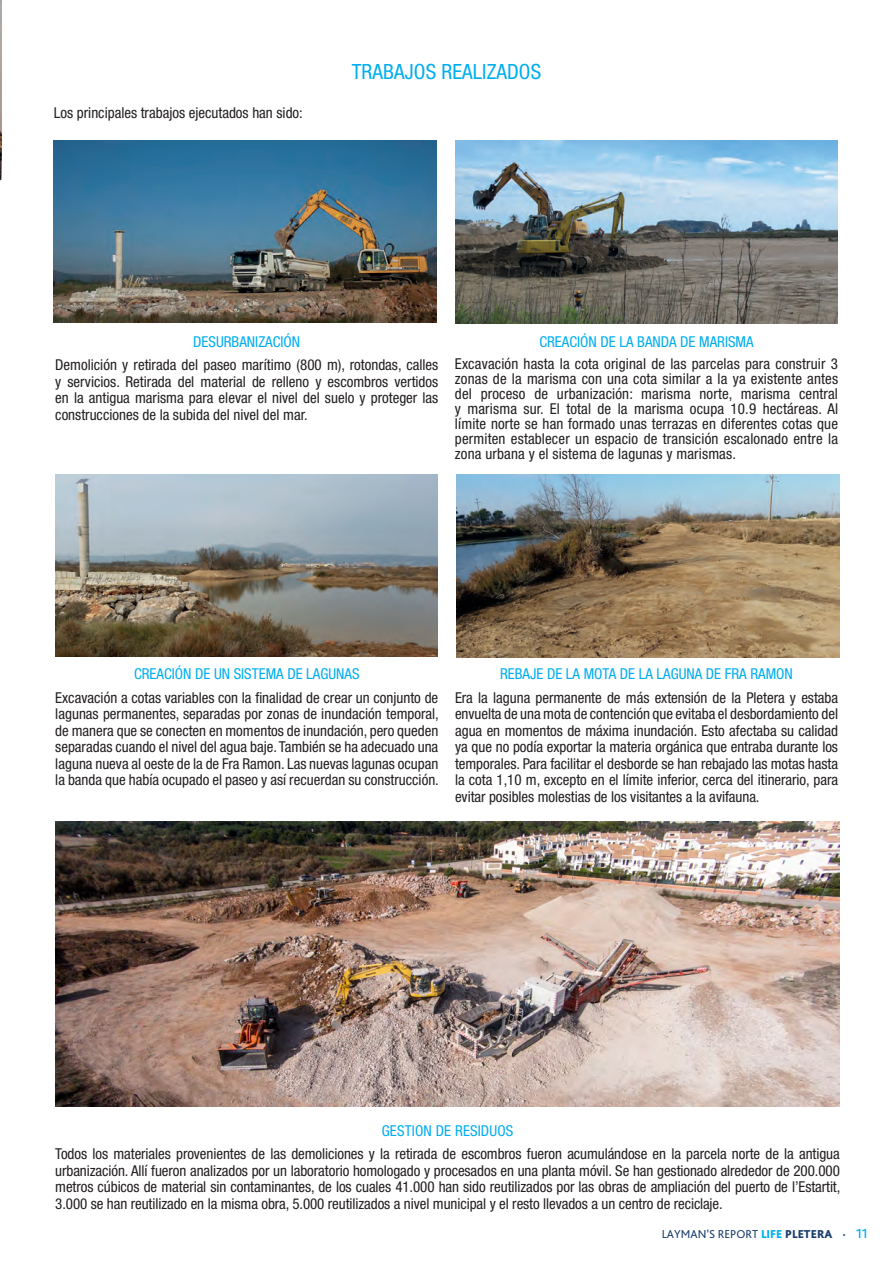
<style>
.page{position:relative;width:893px;height:1263px;background:#fff}
.page>*{position:absolute;margin:0;border:0;box-sizing:border-box;transform-origin:0 0}
.t1{font:condensed 21px "Helvetica Neue LT Pro";letter-spacing:.005em;color:#00aeef}
.t2{font:condensed 15px/16.5px "Helvetica Neue LT Pro";color:#231f20;text-align:justify}
.t3{font:condensed 15px "Helvetica Neue LT Pro";color:#00aeef}
.t4{font:12px "Bliss Pro";color:#183d6c}
.s1{font-weight:800;color:#00aeef}
.s2{font-weight:800}
.s3{font-weight:500;font-size:13.5px;color:#00aeef}
</style>
<div class="page">
<img style="left:54px;top:140px;width:382px;height:183px">
<img style="left:455px;top:140px;width:382px;height:183px">
<img style="left:55px;top:474px;width:383px;height:183px">
<img style="left:457px;top:474px;width:382px;height:183px">
<img style="left:55px;top:822px;width:784px;height:284px">
<img style="left:0;top:0;width:2px;height:180px">
<p class="t2" style="left:54px;top:105px;width:250px">Los principales trabajos ejecutados han sido:</p>
<p class="t1" style="left:352px;top:59px;width:191px">TRABAJOS REALIZADOS</p>
<p class="t3" style="left:193px;top:333px;width:109px">DESURBANIZACIÓN</p>
<p class="t2" style="left:55px;top:357px;width:385px">Demolición y retirada del paseo marítimo (800 m), rotondas, calles y servicios. Retirada del material de relleno y escombros vertidos en la antigua marisma para elevar el nivel del suelo y proteger las construcciones de la subida del nivel del mar.</p>
<p class="t3" style="left:539px;top:333px;width:216px">CREACIÓN DE LA BANDA DE MARISMA</p>
<p class="t2" style="left:455px;top:356px;width:385px;line-height:15px">Excavación hasta la cota original de las parcelas para construir 3 zonas de la marisma con una cota similar a la ya existente antes del proceso de urbanización: marisma norte, marisma central y marisma sur. El total de la marisma ocupa 10.9 hectáreas. Al límite norte se han formado unas terrazas en diferentes cotas que permiten establecer un espacio de transición escalonado entre la zona urbana y el sistema de lagunas y marismas.</p>
<p class="t3" style="left:134px;top:665px;width:227px">CREACIÓN DE UN SISTEMA DE LAGUNAS</p>
<p class="t2" style="left:55px;top:689px;width:385px">Excavación a cotas variables con la finalidad de crear un conjunto de lagunas permanentes, separadas por zonas de inundación temporal, de manera que se conecten en momentos de inundación, pero queden separadas cuando el nivel del agua baje. También se ha adecuado una laguna nueva al oeste de la de Fra Ramon. Las nuevas lagunas ocupan la banda que había ocupado el paseo y así recuerdan su construcción.</p>
<p class="t3" style="left:500px;top:665px;width:294px">REBAJE DE LA MOTA DE LA LAGUNA DE FRA RAMON</p>
<p class="t2" style="left:455px;top:689px;width:385px">Era la laguna permanente de más extensión de la Pletera y estaba envuelta de una mota de contención que evitaba el desbordamiento del agua en momentos de máxima inundación. Esto afectaba su calidad ya que no podía exportar la materia orgánica que entraba durante los temporales. Para facilitar el desborde se han rebajado las motas hasta la cota 1,10 m, excepto en el límite inferior, cerca del itinerario, para evitar posibles molestias de los visitantes a la avifauna.</p>
<p class="t3" style="left:382px;top:1121px;width:133px">GESTION DE RESIDUOS</p>
<p class="t2" style="left:55px;top:1145px;width:787px">Todos los materiales provenientes de las demoliciones y la retirada de escombros fueron acumulándose en la parcela norte de la antigua urbanización. Allí fueron analizados por un laboratorio homologado y procesados en una planta móvil. Se han gestionado alrededor de 200.000 metros cúbicos de material sin contaminantes, de los cuales 41.000 han sido reutilizados por las obras de ampliación del puerto de l’Estartit, 3.000 se han reutilizado en la misma obra, 5.000 reutilizados a nivel municipal y el resto llevados a un centro de reciclaje.</p>
<p class="t4" style="left:662px;top:1227px;width:208px">LAYMAN’S REPORT <span class="s1">LIFE</span> <span class="s2">PLETERA ·</span> <span class="s3">11</span></p>
</div>
